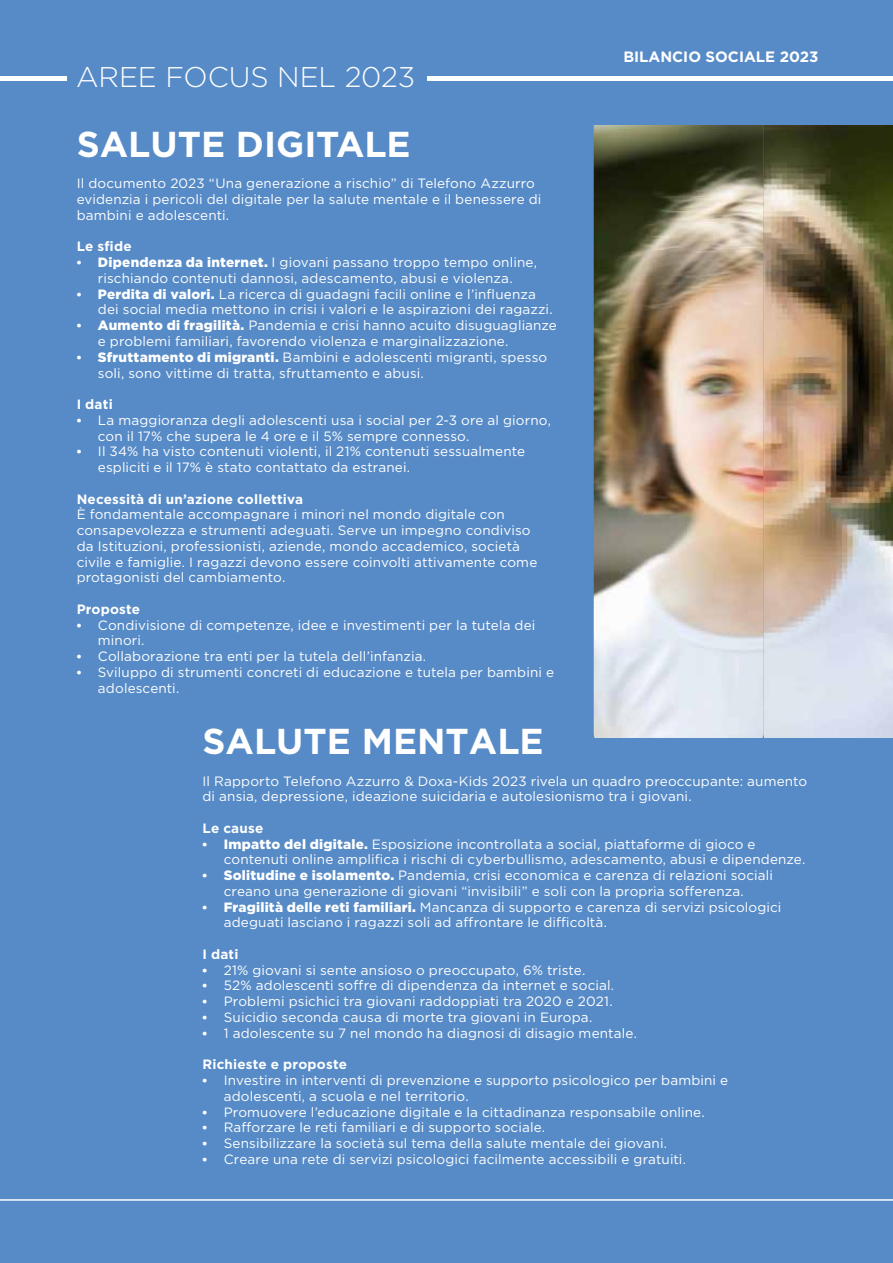
<style>
.page{position:relative;width:893px;height:1263px;background:#578bc7}
.page>*{position:absolute;margin:0;border:0;box-sizing:border-box;transform-origin:0 0}
.t1{font:700 36px "Gotham";color:#fff}
.t2{font:300 28.5px "Gotham";letter-spacing:-.005em;color:#fff}
.t3{font:700 15px "Gotham";color:#fff}
.t4{font:13.5px/15.8px "Gotham";letter-spacing:.01em;color:#fff}
.t5{font:700 13.5px "Gotham";letter-spacing:.015em;color:#fff}
.s1{font-family:"Times"}
.s2{font-weight:900}
</style>
<div class="page">
<hr style="left:0;top:77px;width:893px;height:4px;background:#fff">
<div style="left:67px;top:64px;width:360px;height:40px;background:#578bc7"></div>
<hr style="left:0;top:1199px;width:893px;height:2px;background:#fff">
<img style="left:763px;top:125px;width:130px;height:613px">
<img style="left:594px;top:125px;width:169px;height:613px">
<h2 class="t2" style="left:76px;top:59px;width:341px">AREE FOCUS NEL 2023</h2>
<h1 class="t1" style="left:77px;top:120px;width:335px">SALUTE DIGITALE</h1>
<p class="t4" style="left:77px;top:175px;width:466px">Il documento 2023 “Una generazione a rischio” di Telefono Azzurro evidenzia i pericoli del digitale per la salute mentale e il benessere di bambini e adolescenti.</p>
<p class="t5" style="left:77px;top:238px;width:57px">Le sfide</p>
<p class="t4" style="left:77px;top:254px;width:462px;text-align:center"><span class="s1">•</span> <span class="s2">Dipendenza da internet.</span> I giovani passano troppo tempo online, rischiando contenuti dannosi, adescamento, abusi e violenza.</p>
<p class="t4" style="left:98px;top:286px;width:456px;text-indent:-21px"><span class="s1">•</span> <span class="s2">Perdita di valori.</span> La ricerca di guadagni facili online e l’influenza dei social media mettono in crisi i valori e le aspirazioni dei ragazzi.</p>
<p class="t4" style="left:98px;top:317px;width:460px;text-indent:-21px"><span class="s1">•</span> <span class="s2">Aumento di fragilità.</span> Pandemia e crisi hanno acuito disuguaglianze e problemi familiari, favorendo violenza e marginalizzazione.</p>
<p class="t4" style="left:98px;top:349px;width:451px;text-indent:-21px"><span class="s1">•</span> <span class="s2">Sfruttamento di migranti.</span> Bambini e adolescenti migranti, spesso soli, sono vittime di tratta, sfruttamento e abusi.</p>
<p class="t5" style="left:77px;top:395px;width:38px">I dati</p>
<p class="t4" style="left:98px;top:412px;width:455px;text-indent:-21px"><span class="s1">•</span> La maggioranza degli adolescenti usa i social per 2-3 ore al giorno, con il 17% che supera le 4 ore e il 5% sempre connesso.</p>
<p class="t4" style="left:98px;top:443px;width:429px;text-indent:-21px"><span class="s1">•</span> Il 34% ha visto contenuti violenti, il 21% contenuti sessualmente espliciti e il 17% è stato contattato da estranei.</p>
<p class="t5" style="left:77px;top:490px;width:228px">Necessità di un’azione collettiva</p>
<p class="t4" style="left:77px;top:506px;width:462px">È fondamentale accompagnare i minori nel mondo digitale con consapevolezza e strumenti adeguati. Serve un impegno condiviso da Istituzioni, professionisti, aziende, mondo accademico, società civile e famiglie. I ragazzi devono essere coinvolti attivamente come protagonisti del cambiamento.</p>
<p class="t5" style="left:77px;top:600px;width:65px">Proposte</p>
<p class="t4" style="left:98px;top:617px;width:439px;text-indent:-21px"><span class="s1">•</span> Condivisione di competenze, idee e investimenti per la tutela dei minori.</p>
<p class="t4" style="left:77px;top:648px;width:351px"><span class="s1">•</span> Collaborazione tra enti per la tutela dell’infanzia.</p>
<p class="t4" style="left:98px;top:664px;width:458px;text-indent:-21px"><span class="s1">•</span> Sviluppo di strumenti concreti di educazione e tutela per bambini e adolescenti.</p>
<p class="t3" style="left:623px;top:47px;width:197px">BILANCIO SOCIALE 2023</p>
<h1 class="t1" style="left:203px;top:717px;width:343px">SALUTE MENTALE</h1>
<p class="t4" style="left:203px;top:773px;width:606px">Il Rapporto Telefono Azzurro &amp; Doxa-Kids 2023 rivela un quadro preoccupante: aumento di ansia, depressione, ideazione suicidaria e autolesionismo tra i giovani.</p>
<p class="t5" style="left:203px;top:819px;width:62px">Le cause</p>
<p class="t4" style="left:224px;top:836px;width:583px;text-indent:-21px"><span class="s1">•</span> <span class="s2">Impatto del digitale.</span> Esposizione incontrollata a social, piattaforme di gioco e contenuti online amplifica i rischi di cyberbullismo, adescamento, abusi e dipendenze.</p>
<p class="t4" style="left:203px;top:867px;width:572px;text-align:center"><span class="s1">•</span> <span class="s2">Solitudine e isolamento.</span> Pandemia, crisi economica e carenza di relazioni sociali creano una generazione di giovani “invisibili” e soli con la propria sofferenza.</p>
<p class="t4" style="left:224px;top:899px;width:559px;text-indent:-21px"><span class="s1">•</span> <span class="s2">Fragilità delle reti familiari.</span> Mancanza di supporto e carenza di servizi psicologici adeguati lasciano i ragazzi soli ad affrontare le difficoltà.</p>
<p class="t5" style="left:203px;top:945px;width:38px">I dati</p>
<p class="t4" style="left:203px;top:962px;width:384px"><span class="s1">•</span> 21% giovani si sente ansioso o preoccupato, 6% triste.</p>
<p class="t4" style="left:203px;top:977px;width:413px"><span class="s1">•</span> 52% adolescenti soffre di dipendenza da internet e social.</p>
<p class="t4" style="left:203px;top:993px;width:412px"><span class="s1">•</span> Problemi psichici tra giovani raddoppiati tra 2020 e 2021.</p>
<p class="t4" style="left:203px;top:1009px;width:391px"><span class="s1">•</span> Suicidio seconda causa di morte tra giovani in Europa.</p>
<p class="t4" style="left:203px;top:1025px;width:436px"><span class="s1">•</span> 1 adolescente su 7 nel mondo ha diagnosi di disagio mentale.</p>
<p class="t5" style="left:203px;top:1055px;width:146px">Richieste e proposte</p>
<p class="t4" style="left:224px;top:1072px;width:506px;text-indent:-21px"><span class="s1">•</span> Investire in interventi di prevenzione e supporto psicologico per bambini e adolescenti, a scuola e nel territorio.</p>
<p class="t4" style="left:203px;top:1103px;width:504px"><span class="s1">•</span> Promuovere l’educazione digitale e la cittadinanza responsabile online.</p>
<p class="t4" style="left:203px;top:1119px;width:344px"><span class="s1">•</span> Rafforzare le reti familiari e di supporto sociale.</p>
<p class="t4" style="left:203px;top:1135px;width:466px"><span class="s1">•</span> Sensibilizzare la società sul tema della salute mentale dei giovani.</p>
<p class="t4" style="left:203px;top:1151px;width:485px"><span class="s1">•</span> Creare una rete di servizi psicologici facilmente accessibili e gratuiti.</p>
</div>
